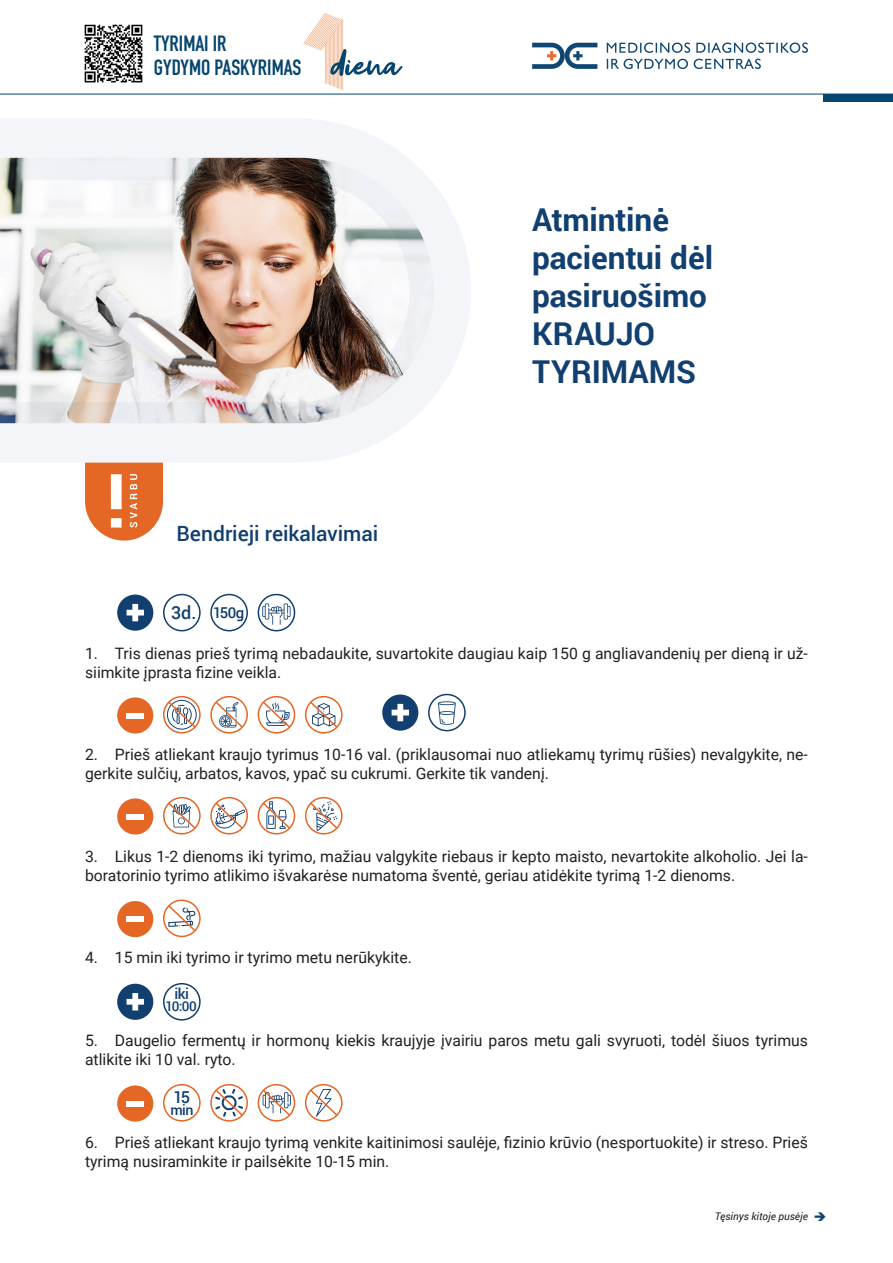
<style>
.page{position:relative;width:893px;height:1263px;background:#fff}
.page>*{position:absolute;margin:0;border:0;box-sizing:border-box;transform-origin:0 0}
.t1{font:700 75px "Roboto";color:#fff}
.tekstas{font:54.9px "Get Show";color:#05456f}
.t2{font:700 31.5px/37.8px "Roboto";letter-spacing:-.005em;color:#113f6f}
.tekstas-2{font:700 21.75px "DIN Condensed";color:#05456f}
.t3{font:500 21px "Roboto";color:#113f6f}
.t4{font:500 18px "Roboto";color:#113f6f}
.t5{font:500 16.5px "Roboto";color:#113f6f}
.tekstas-3{font:15.75px/18.9px "Roboto";color:#231f20}
.t6{font:500 15px "Roboto";letter-spacing:-.04em;color:#113f6f}
.t7{font:500 14.25px "Roboto";color:#113f6f}
.t8{font:500 13.5px "Roboto";color:#113f6f}
.t9{font:italic 10.5px "Roboto";color:#231f20}
</style>
<div class="page">
<div style="left:117px;top:594px;width:36px;height:37px;background:#113f6f;border-radius:50%"></div>
<div style="left:382px;top:694px;width:36px;height:37px;background:#113f6f;border-radius:50%"></div>
<div style="left:117px;top:984px;width:36px;height:36px;background:#113f6f;border-radius:50%"></div>
<div style="left:117px;top:697px;width:36px;height:36px;background:#e46725;border-radius:50%"></div>
<div style="left:117px;top:1085px;width:36px;height:36px;background:#e46725;border-radius:50%"></div>
<div style="left:117px;top:798px;width:36px;height:36px;background:#e46725;border-radius:50%"></div>
<div style="left:117px;top:901px;width:36px;height:36px;background:#e46725;border-radius:50%"></div>
<hr style="left:0;top:94px;width:893px;height:1px;background:#05456f">
<div style="left:823px;top:94px;width:70px;height:7px;background:#05456f"></div>
<svg style="left:532px;top:43px;width:65px;height:26px"></svg>
<svg style="left:607px;top:43px;width:201px;height:26px"></svg>
<img style="left:0;top:119px;width:471px;height:344px">
<svg style="left:127px;top:604px;width:17px;height:17px"></svg>
<svg style="left:392px;top:704px;width:17px;height:17px"></svg>
<svg style="left:127px;top:993px;width:17px;height:17px"></svg>
<svg style="left:85px;top:463px;width:78px;height:78px;background:#e77b42"></svg>
<div style="left:163px;top:594px;width:38px;height:37px;border:2px solid #113f6f;border-radius:50%"></div>
<div style="left:428px;top:694px;width:38px;height:37px;border:2px solid #113f6f;border-radius:50%"></div>
<div style="left:163px;top:983px;width:38px;height:37px;border:2px solid #113f6f;border-radius:50%"></div>
<div style="left:163px;top:696px;width:38px;height:37px;border:2px solid #e46725;border-radius:50%"></div>
<div style="left:163px;top:1084px;width:38px;height:37px;border:2px solid #e46725;border-radius:50%"></div>
<div style="left:163px;top:797px;width:38px;height:37px;border:2px solid #e46725;border-radius:50%"></div>
<div style="left:163px;top:899px;width:38px;height:38px;border:2px solid #e46725;border-radius:50%"></div>
<div style="left:210px;top:594px;width:38px;height:37px;border:2px solid #113f6f;border-radius:50%"></div>
<div style="left:210px;top:696px;width:38px;height:37px;border:2px solid #e46725;border-radius:50%"></div>
<div style="left:210px;top:1084px;width:38px;height:37px;border:2px solid #e46725;border-radius:50%"></div>
<div style="left:210px;top:797px;width:38px;height:37px;border:2px solid #e46725;border-radius:50%"></div>
<div style="left:258px;top:594px;width:37px;height:37px;border:2px solid #113f6f;border-radius:50%"></div>
<div style="left:258px;top:696px;width:37px;height:37px;border:2px solid #e46725;border-radius:50%"></div>
<div style="left:258px;top:1084px;width:37px;height:37px;border:2px solid #e46725;border-radius:50%"></div>
<div style="left:305px;top:1084px;width:38px;height:37px;border:2px solid #e46725;border-radius:50%"></div>
<div style="left:258px;top:797px;width:37px;height:37px;border:2px solid #e46725;border-radius:50%"></div>
<div style="left:305px;top:797px;width:38px;height:37px;border:2px solid #e46725;border-radius:50%"></div>
<div style="left:305px;top:696px;width:38px;height:37px;border:2px solid #e46725;border-radius:50%"></div>
<svg style="left:262px;top:603px;width:29px;height:22px"></svg>
<div style="left:127px;top:712px;width:17px;height:6px;background:#fff"></div>
<div style="left:127px;top:1100px;width:17px;height:6px;background:#fff"></div>
<div style="left:127px;top:813px;width:17px;height:6px;background:#fff"></div>
<div style="left:127px;top:916px;width:17px;height:6px;background:#fff"></div>
<svg style="left:166px;top:700px;width:31px;height:30px"></svg>
<svg style="left:214px;top:700px;width:31px;height:29px"></svg>
<svg style="left:261px;top:700px;width:31px;height:29px"></svg>
<svg style="left:261px;top:1088px;width:31px;height:29px"></svg>
<svg style="left:308px;top:700px;width:31px;height:29px"></svg>
<svg style="left:438px;top:701px;width:18px;height:24px"></svg>
<svg style="left:166px;top:801px;width:31px;height:29px"></svg>
<svg style="left:214px;top:801px;width:31px;height:29px"></svg>
<svg style="left:261px;top:801px;width:31px;height:29px"></svg>
<svg style="left:308px;top:801px;width:31px;height:30px"></svg>
<svg style="left:166px;top:903px;width:31px;height:30px"></svg>
<svg style="left:214px;top:1088px;width:31px;height:29px"></svg>
<svg style="left:308px;top:1088px;width:31px;height:29px"></svg>
<svg style="left:303px;top:13px;width:40px;height:77px"></svg>
<img style="left:84px;top:24px;width:59px;height:59px">
<p class="tekstas-2" style="left:154px;top:28px;width:74px">TYRIMAI IR</p>
<p class="tekstas-2" style="left:154px;top:53px;width:149px">GYDYMO PASKYRIMAS</p>
<p class="tekstas" style="left:332px;top:33px;width:70px">diena</p>
<p class="t1" style="left:106px;top:448px;width:22px">!</p>
<p class="t3" style="left:176px;top:518px;width:203px">Bendrieji reikalavimai</p>
<p class="t4" style="left:171px;top:600px;width:27px">3d.</p>
<p class="t6" style="left:213px;top:602px;width:33px">150g</p>
<p class="t2" style="left:532px;top:200px;width:183px">Atmintinė pacientui dėl pasiruošimo<br>KRAUJO<br>TYRIMAMS</p>
<p class="tekstas-3" style="left:85px;top:643px;width:724px">1. Tris dienas prieš tyrimą nebadaukite, suvartokite daugiau kaip 150 g angliavandenių per dieną ir už&shy;siimkite įprasta fizine veikla.</p>
<p class="tekstas-3" style="left:85px;top:745px;width:724px">2. Prieš atliekant kraujo tyrimus 10-16 val. (priklausomai nuo atliekamų tyrimų rūšies) nevalgykite, ne&shy;gerkite sulčių, arbatos, kavos, ypač su cukrumi. Gerkite tik vandenį.</p>
<p class="tekstas-3" style="left:85px;top:846px;width:724px">3. Likus 1-2 dienoms iki tyrimo, mažiau valgykite riebaus ir kepto maisto, nevartokite alkoholio. Jei la&shy;boratorinio tyrimo atlikimo išvakarėse numatoma šventė, geriau atidėkite tyrimą 1-2 dienoms.</p>
<p class="tekstas-3" style="left:85px;top:948px;width:328px">4. 15 min iki tyrimo ir tyrimo metu nerūkykite.</p>
<p class="t6" style="left:175px;top:983px;width:16px">iki</p>
<p class="t8" style="left:166px;top:997px;width:33px">10:00</p>
<p class="tekstas-3" style="left:85px;top:1030px;width:724px">5. Daugelio fermentų ir hormonų kiekis kraujyje įvairiu paros metu gali svyruoti, todėl šiuos tyrimus atlikite iki 10 val. ryto.</p>
<p class="t5" style="left:173px;top:1086px;width:18px">15</p>
<p class="t7" style="left:170px;top:1100px;width:24px">min</p>
<p class="tekstas-3" style="left:85px;top:1132px;width:724px">6. Prieš atliekant kraujo tyrimą venkite kaitinimosi saulėje, fizinio krūvio (nesportuokite) ir streso. Prieš tyrimą nusiraminkite ir pailsėkite 10-15 min.</p>
<p class="t9" style="left:715px;top:1209px;width:94px">Tęsinys kitoje pusėje</p>
</div>
